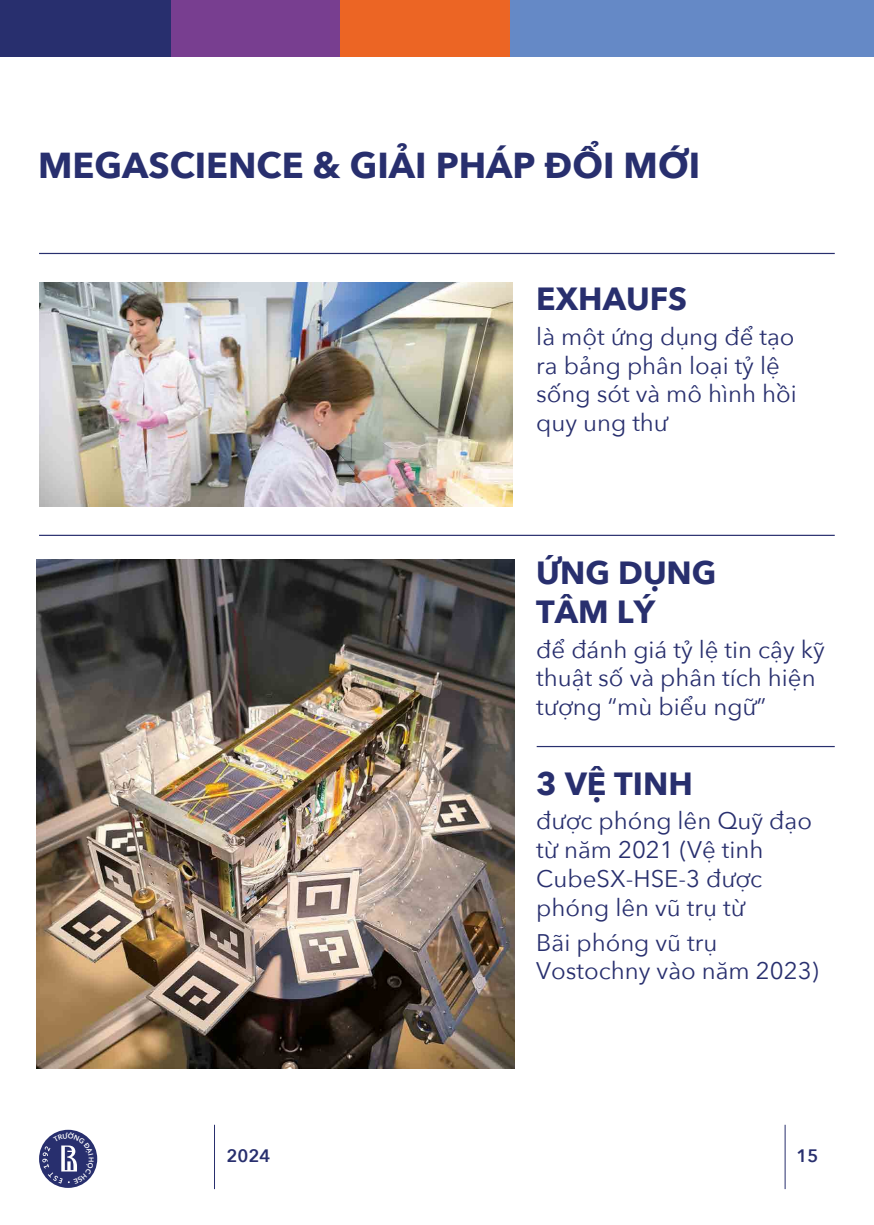
<style>
.page{position:relative;width:874px;height:1225px;background:#fff}
.page>*{position:absolute;margin:0;border:0;box-sizing:border-box;transform-origin:0 0}
.t1{font:700 36px "Avenir Next";color:#282f6e}
.t2{font:700 32px/38.4px "Avenir Next";color:#282f6e}
.t3{font:24px/28.8px "Avenir Next";color:#282f6e}
.t4{font:600 18px "Avenir Next";color:#282f6e}
</style>
<div class="page">
<hr style="left:784px;top:1124px;width:1px;height:65px;background:#282f6e">
<hr style="left:214px;top:1124px;width:1px;height:65px;background:#282f6e">
<hr style="left:39px;top:253px;width:795px;height:1px;background:#282f6e">
<hr style="left:39px;top:535px;width:795px;height:1px;background:#282f6e">
<hr style="left:536px;top:746px;width:298px;height:1px;background:#282f6e">
<img style="left:39px;top:282px;width:473px;height:224px">
<img style="left:36px;top:560px;width:478px;height:508px">
<div style="left:339px;top:0;width:171px;height:57px;background:#ec6524"></div>
<div style="left:169px;top:0;width:170px;height:57px;background:#783e90"></div>
<div style="left:0;top:0;width:170px;height:57px;background:#282f6e"></div>
<div style="left:510px;top:0;width:363px;height:57px;background:#6589c6"></div>
<div style="left:39px;top:1129px;width:58px;height:58px;background:#282f6e;border-radius:50%"></div>
<svg style="left:42px;top:1131px;width:52px;height:53px"></svg>
<h1 class="t1" style="left:38px;top:134px;width:663px">MEGASCIENCE &amp; GIẢI PHÁP ĐỔI MỚI</h1>
<h2 class="t2" style="left:536px;top:279px;width:152px">EXHAUFS</h2>
<p class="t3" style="left:536px;top:321px;width:262px">là một ứng dụng để tạo ra bảng phân loại tỷ lệ sống sót và mô hình hồi quy ung thư</p>
<h2 class="t2" style="left:536px;top:553px;width:182px">ỨNG DỤNG<br>TÂM LÝ</h2>
<p class="t3" style="left:536px;top:634px;width:290px">để đánh giá tỷ lệ tin cậy kỹ thuật số và phân tích hiện tượng “mù biểu ngữ”</p>
<h2 class="t2" style="left:536px;top:763px;width:158px">3 VỆ TINH</h2>
<p class="t3" style="left:536px;top:805px;width:277px">được phóng lên Quỹ đạo từ năm 2021 (Vệ tinh<br>CubeSX-HSE-3 được phóng lên vũ trụ từ</p>
<p class="t3" style="left:536px;top:926px;width:284px">Bãi phóng vũ trụ<br>Vostochny vào năm 2023)</p>
<p class="t4" style="left:226px;top:1140px;width:45px">2024</p>
<p class="t4" style="left:796px;top:1140px;width:23px">15</p>
</div>
